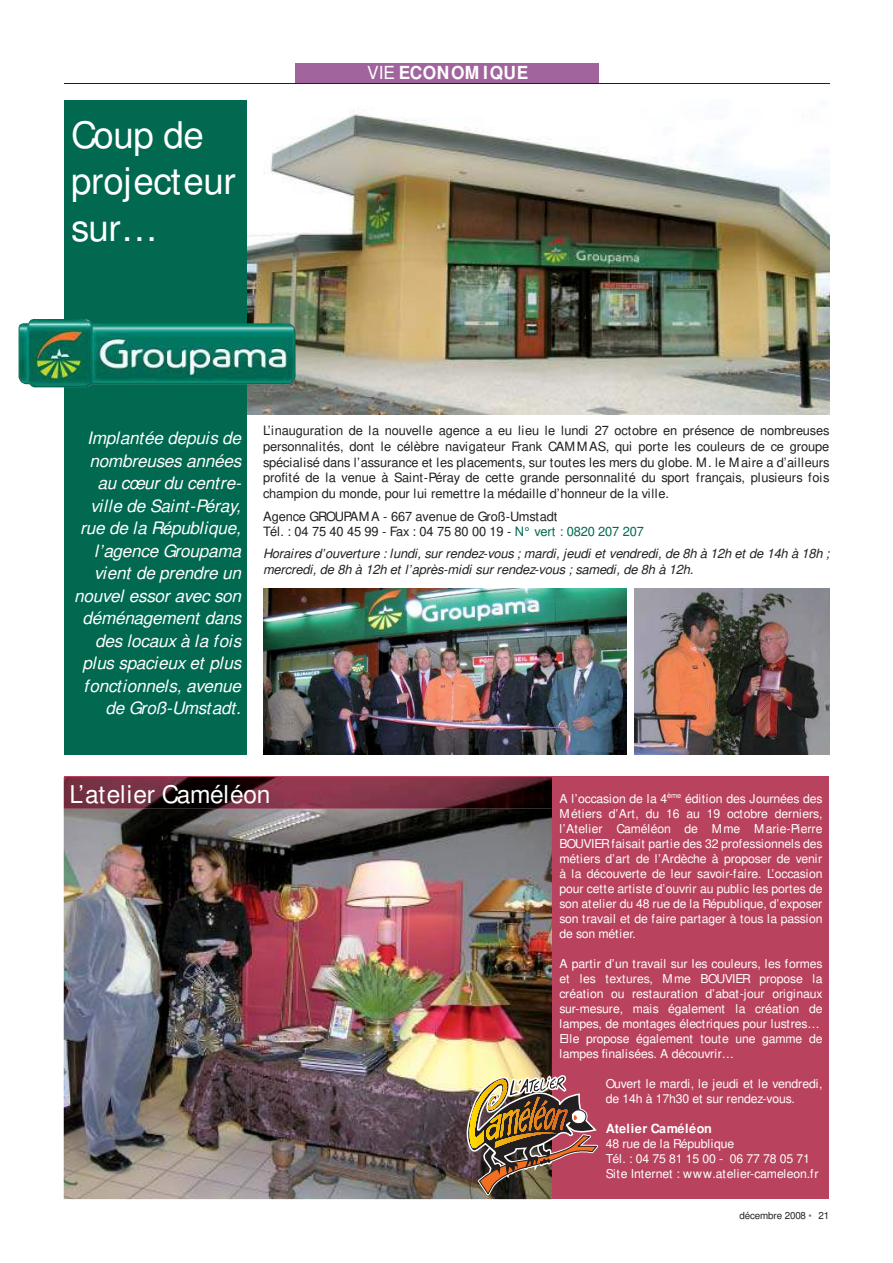
<style>
.page{position:relative;width:893px;height:1263px;background:#fff}
.page>*{position:absolute;margin:0;border:0;box-sizing:border-box;transform-origin:0 0}
.t1{font:300 condensed 36.75px/46.5px "Univers";letter-spacing:-.01em;color:#fff}
.t2{font:300 condensed 24.45px "Univers";letter-spacing:-.01em;color:#fff}
.t3{font:900 18px "Univers";letter-spacing:.025em;color:#fff;scale:.96 1}
.t4{font:italic 300 condensed 17.1px/22.5px "Univers";letter-spacing:-.01em;color:#fff;text-align:right}
.t5{font:300 condensed 12.9px/15.8px "Univers";letter-spacing:-.01em;color:#231f20;text-align:justify}
.t6{font:italic 300 condensed 12.9px/15.8px "Univers";letter-spacing:-.01em;color:#231f20}
.t7{font:700 condensed 12.6px "Univers";letter-spacing:.035em;color:#fff}
.t8{font:300 condensed 12.3px/15px "Univers";letter-spacing:-.01em;color:#fff}
.t9{font:300 condensed 9.75px "Univers";letter-spacing:-.01em;color:#231f20}
.s1{font-weight:400}
.s2{color:#016950}
.s3{color:#8a7966}
</style>
<div class="page">
<div style="left:551px;top:777px;width:278px;height:422px;background:#b9435e"></div>
<div style="left:296px;top:64px;width:303px;height:19px;background:#a1649d"></div>
<hr style="left:64px;top:83px;width:765px;height:1px;background:#231f20">
<img style="left:246px;top:100px;width:583px;height:314px">
<div style="left:64px;top:100px;width:182px;height:654px;background:#016950"></div>
<img style="left:19px;top:319px;width:277px;height:69px">
<img style="left:263px;top:589px;width:363px;height:165px">
<img style="left:635px;top:589px;width:194px;height:165px">
<img style="left:64px;top:809px;width:488px;height:390px">
<img style="left:64px;top:777px;width:488px;height:32px">
<img style="left:467px;top:1060px;width:132px;height:140px">
<svg style="left:468px;top:1079px;width:1px;height:73px"></svg>
<svg style="left:469px;top:1079px;width:1px;height:73px"></svg>
<svg style="left:470px;top:1079px;width:1px;height:73px"></svg>
<svg style="left:471px;top:1079px;width:1px;height:73px"></svg>
<svg style="left:472px;top:1079px;width:1px;height:73px"></svg>
<svg style="left:473px;top:1079px;width:1px;height:73px"></svg>
<svg style="left:474px;top:1079px;width:1px;height:73px"></svg>
<svg style="left:475px;top:1079px;width:1px;height:73px"></svg>
<svg style="left:476px;top:1079px;width:1px;height:73px"></svg>
<svg style="left:477px;top:1079px;width:1px;height:73px"></svg>
<svg style="left:478px;top:1079px;width:1px;height:73px"></svg>
<svg style="left:479px;top:1079px;width:1px;height:73px"></svg>
<svg style="left:480px;top:1079px;width:1px;height:73px"></svg>
<svg style="left:481px;top:1079px;width:1px;height:73px"></svg>
<svg style="left:482px;top:1079px;width:1px;height:73px"></svg>
<svg style="left:483px;top:1079px;width:1px;height:73px"></svg>
<svg style="left:484px;top:1079px;width:1px;height:73px"></svg>
<svg style="left:485px;top:1079px;width:1px;height:73px"></svg>
<svg style="left:486px;top:1079px;width:1px;height:73px"></svg>
<svg style="left:487px;top:1079px;width:1px;height:73px"></svg>
<svg style="left:488px;top:1079px;width:1px;height:73px"></svg>
<svg style="left:489px;top:1079px;width:1px;height:73px"></svg>
<svg style="left:490px;top:1079px;width:1px;height:73px"></svg>
<svg style="left:491px;top:1079px;width:1px;height:73px"></svg>
<svg style="left:492px;top:1079px;width:1px;height:73px"></svg>
<svg style="left:493px;top:1079px;width:1px;height:73px"></svg>
<svg style="left:494px;top:1079px;width:1px;height:73px"></svg>
<svg style="left:495px;top:1079px;width:1px;height:73px"></svg>
<svg style="left:496px;top:1079px;width:1px;height:73px"></svg>
<svg style="left:497px;top:1079px;width:1px;height:73px"></svg>
<svg style="left:498px;top:1079px;width:1px;height:73px"></svg>
<svg style="left:499px;top:1079px;width:1px;height:73px"></svg>
<svg style="left:500px;top:1079px;width:1px;height:73px"></svg>
<svg style="left:501px;top:1079px;width:1px;height:73px"></svg>
<svg style="left:502px;top:1079px;width:1px;height:73px"></svg>
<svg style="left:503px;top:1079px;width:1px;height:73px"></svg>
<svg style="left:504px;top:1079px;width:1px;height:73px"></svg>
<svg style="left:505px;top:1079px;width:1px;height:73px"></svg>
<svg style="left:506px;top:1079px;width:1px;height:73px"></svg>
<svg style="left:507px;top:1079px;width:1px;height:73px"></svg>
<svg style="left:508px;top:1079px;width:1px;height:73px"></svg>
<svg style="left:509px;top:1079px;width:1px;height:73px"></svg>
<svg style="left:510px;top:1079px;width:1px;height:73px"></svg>
<svg style="left:511px;top:1079px;width:1px;height:73px"></svg>
<svg style="left:512px;top:1079px;width:1px;height:73px"></svg>
<svg style="left:513px;top:1079px;width:1px;height:73px"></svg>
<svg style="left:514px;top:1079px;width:1px;height:73px"></svg>
<svg style="left:515px;top:1079px;width:1px;height:73px"></svg>
<svg style="left:516px;top:1079px;width:1px;height:73px"></svg>
<svg style="left:517px;top:1079px;width:1px;height:73px"></svg>
<svg style="left:518px;top:1079px;width:1px;height:73px"></svg>
<svg style="left:519px;top:1079px;width:1px;height:73px"></svg>
<svg style="left:520px;top:1079px;width:1px;height:73px"></svg>
<svg style="left:521px;top:1079px;width:1px;height:73px"></svg>
<svg style="left:522px;top:1079px;width:1px;height:73px"></svg>
<svg style="left:523px;top:1079px;width:1px;height:73px"></svg>
<svg style="left:524px;top:1079px;width:1px;height:73px"></svg>
<svg style="left:525px;top:1079px;width:1px;height:73px"></svg>
<svg style="left:526px;top:1079px;width:1px;height:73px"></svg>
<svg style="left:527px;top:1079px;width:1px;height:73px"></svg>
<svg style="left:528px;top:1079px;width:1px;height:73px"></svg>
<svg style="left:529px;top:1079px;width:1px;height:73px"></svg>
<svg style="left:530px;top:1079px;width:1px;height:73px"></svg>
<svg style="left:531px;top:1079px;width:1px;height:73px"></svg>
<svg style="left:532px;top:1079px;width:1px;height:73px"></svg>
<svg style="left:533px;top:1079px;width:1px;height:73px"></svg>
<svg style="left:534px;top:1079px;width:1px;height:73px"></svg>
<svg style="left:535px;top:1079px;width:1px;height:73px"></svg>
<svg style="left:536px;top:1079px;width:1px;height:73px"></svg>
<svg style="left:537px;top:1079px;width:1px;height:73px"></svg>
<svg style="left:538px;top:1079px;width:1px;height:73px"></svg>
<svg style="left:539px;top:1079px;width:1px;height:73px"></svg>
<svg style="left:540px;top:1079px;width:1px;height:73px"></svg>
<svg style="left:541px;top:1079px;width:1px;height:73px"></svg>
<svg style="left:542px;top:1079px;width:1px;height:73px"></svg>
<svg style="left:543px;top:1079px;width:1px;height:73px"></svg>
<svg style="left:544px;top:1079px;width:1px;height:73px"></svg>
<svg style="left:545px;top:1079px;width:1px;height:73px"></svg>
<svg style="left:546px;top:1079px;width:1px;height:73px"></svg>
<svg style="left:547px;top:1079px;width:1px;height:73px"></svg>
<svg style="left:548px;top:1079px;width:1px;height:73px"></svg>
<svg style="left:549px;top:1079px;width:1px;height:73px"></svg>
<svg style="left:550px;top:1079px;width:1px;height:73px"></svg>
<svg style="left:551px;top:1079px;width:1px;height:73px"></svg>
<svg style="left:552px;top:1079px;width:1px;height:73px"></svg>
<svg style="left:553px;top:1079px;width:1px;height:73px"></svg>
<svg style="left:554px;top:1079px;width:1px;height:73px"></svg>
<svg style="left:555px;top:1079px;width:1px;height:73px"></svg>
<svg style="left:556px;top:1079px;width:1px;height:73px"></svg>
<svg style="left:557px;top:1079px;width:1px;height:73px"></svg>
<svg style="left:558px;top:1079px;width:1px;height:73px"></svg>
<svg style="left:559px;top:1079px;width:1px;height:73px"></svg>
<svg style="left:560px;top:1079px;width:1px;height:73px"></svg>
<svg style="left:561px;top:1079px;width:1px;height:73px"></svg>
<svg style="left:562px;top:1079px;width:1px;height:73px"></svg>
<svg style="left:563px;top:1079px;width:1px;height:73px"></svg>
<svg style="left:564px;top:1079px;width:5px;height:73px"></svg>
<h1 class="t1" style="left:71px;top:111px;width:166px">Coup de projecteur sur…</h1>
<h3 class="t3" style="left:367px;top:63px;width:169px"><span class="s1">VIE</span> ECONOM IQUE</h3>
<p class="t4" style="left:74px;top:427px;width:169px">Implantée depuis de nombreuses années au cœur du centre&shy;ville de Saint-Péray, rue de la République, l’agence Groupama vient de prendre un nouvel essor avec son déménagement dans des locaux à la fois plus spacieux et plus fonctionnels, avenue de Groß-Umstadt.</p>
<p class="t5" style="left:263px;top:423px;width:568px">L’inauguration de la nouvelle agence a eu lieu le lundi 27 octobre en présence de nombreuses personnalités, dont le célèbre navigateur Frank CAMMAS, qui porte les couleurs de ce groupe spécialisé dans l’assurance et les placements, sur toutes les mers du globe. M. le Maire a d’ailleurs profité de la venue à Saint-Péray de cette grande personnalité du sport français, plusieurs fois champion du monde, pour lui remettre la médaille d’honneur de la ville.</p>
<p class="t5" style="left:263px;top:508px;width:382px">Agence GROUPAMA - 667 avenue de Groß-Umstadt<br>Tél. : 04 75 40 45 99 - Fax : 04 75 80 00 19 - <span class="s2">N° vert : 0820 207 207</span></p>
<p class="t6" style="left:263px;top:546px;width:568px">Horaires d’ouverture : lundi, sur rendez-vous ; mardi, jeudi et vendredi, de 8h à 12h et de 14h à 18h ; mercredi, de 8h à 12h et l’après-midi sur rendez-vous ; samedi, de 8h à 12h.</p>
<h2 class="t2" style="left:69px;top:780px;width:202px">L’atelier Caméléon</h2>
<p class="t8" style="left:559px;top:791px;width:265px;text-align:justify">A l’occasion de la 4<sup>ème</sup> édition des Journées des Métiers d’Art, du 16 au 19 octobre derniers, l’Atelier Caméléon de Mme Marie-Pierre BOUVIER faisait partie des 32 professionnels des métiers d’art de l’Ardèche à proposer de venir à la découverte de leur savoir-faire. L’occasion pour cette artiste d’ouvrir au public les portes de son atelier du 48 rue de la République, d’exposer son travail et de faire partager à tous la passion de son métier.</p>
<p class="t8" style="left:559px;top:956px;width:265px">A partir d’un travail sur les couleurs, les formes et les textures, Mme BOUVIER propose la création ou restauration d’abat-jour originaux sur-mesure, mais également la création de lampes, de montages électriques pour lustres… Elle propose également toute une gamme de lampes finalisées. A découvrir…</p>
<p class="t8" style="left:606px;top:1076px;width:218px">Ouvert le mardi, le jeudi et le vendredi, de 14h à 17h30 et sur rendez-vous.</p>
<p class="t7" style="left:606px;top:1121px;width:108px">Atelier Caméléon</p>
<p class="t8" style="left:606px;top:1136px;width:214px">48 rue de la République<br>Tél. : 04 75 81 15 00 - 06 77 78 05 71<br>Site Internet : www.atelier-cameleon.fr</p>
<p class="t9" style="left:739px;top:1210px;width:91px">décembre 2008 <span class="s3">•</span> 21</p>
</div>
